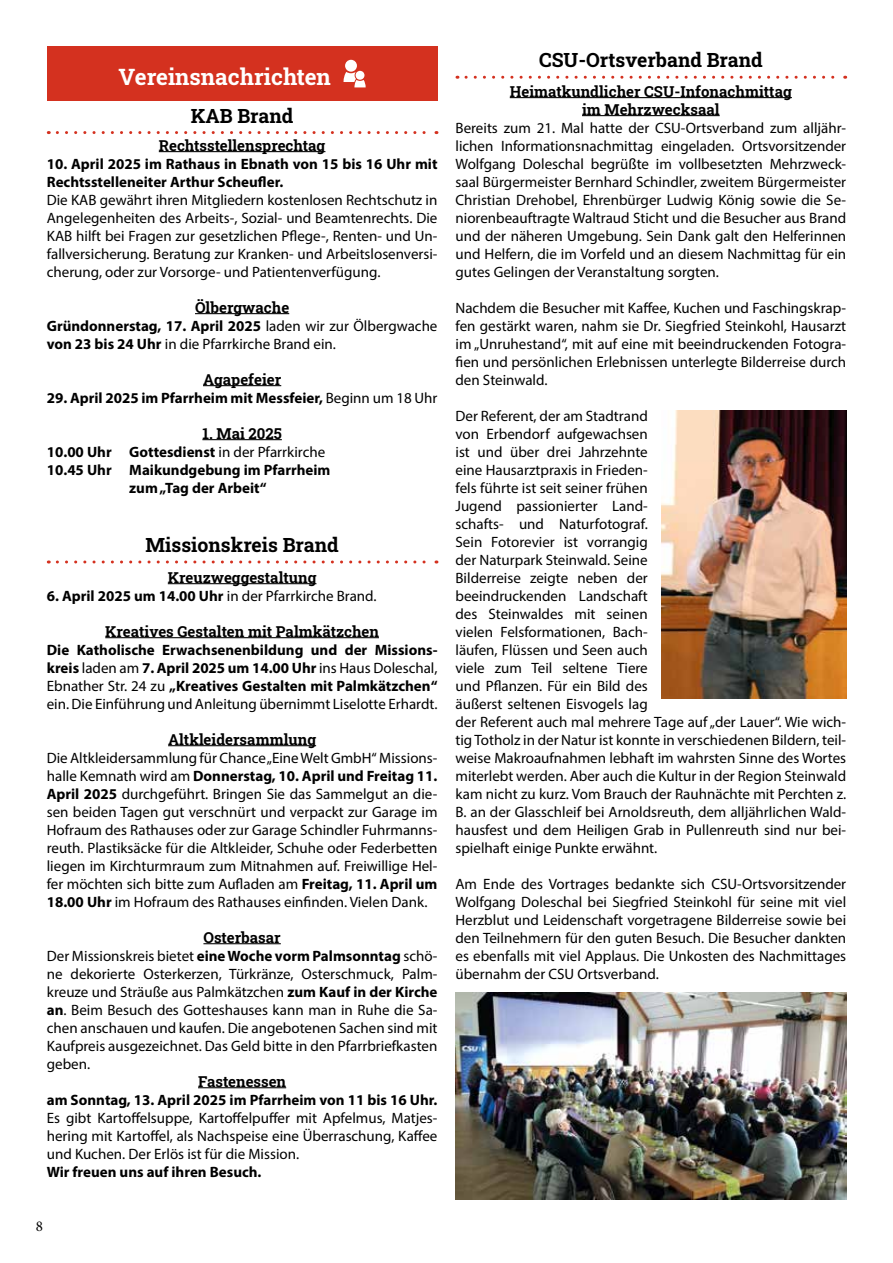
<style>
.page{position:relative;width:893px;height:1263px;background:#fff}
.page>*{position:absolute;margin:0;border:0;box-sizing:border-box;transform-origin:0 0}
.t1{font:22.5px "Roboto Slab";color:#fff}
.t2{font:19.5px "Roboto Slab";color:#000}
.t3{font:15px/18px "Myriad Pro";color:#000;text-align:justify}
.t4{font:700 15px/18px "Myriad Pro";color:#000}
.t5{font:15px/18px "Roboto Slab";color:#000;text-align:center}
.t6{font:15px "Minion Pro";color:#000}
.s1{font-weight:700}
.s2{font-weight:400}
</style>
<div class="page">
<div style="left:47px;top:47px;width:390px;height:54px;background:#d4311f"></div>
<div style="left:345px;top:60px;width:12px;height:12px;background:#fff;border-radius:50%"></div>
<svg style="left:343px;top:71px;width:23px;height:16px"></svg>
<svg style="left:57px;top:131px;width:380px;height:3px"></svg>
<hr style="left:159px;top:151px;width:166px;height:1px;background:#000">
<hr style="left:195px;top:313px;width:94px;height:1px;background:#000">
<hr style="left:203px;top:385px;width:78px;height:1px;background:#000">
<hr style="left:202px;top:439px;width:80px;height:1px;background:#000">
<svg style="left:57px;top:560px;width:380px;height:3px"></svg>
<hr style="left:168px;top:583px;width:148px;height:1px;background:#000">
<hr style="left:105px;top:637px;width:274px;height:1px;background:#000">
<hr style="left:168px;top:745px;width:148px;height:1px;background:#000">
<hr style="left:203px;top:943px;width:78px;height:1px;background:#000">
<hr style="left:198px;top:1087px;width:88px;height:1px;background:#000">
<img style="left:662px;top:410px;width:184px;height:288px">
<img style="left:455px;top:992px;width:391px;height:207px">
<hr style="left:510px;top:97px;width:282px;height:1px;background:#000">
<hr style="left:582px;top:115px;width:138px;height:1px;background:#000">
<svg style="left:466px;top:76px;width:380px;height:3px"></svg>
<h1 class="t1" style="left:119px;top:61px;width:214px">Vereinsnachrichten</h1>
<h2 class="t2" style="left:191px;top:102px;width:104px">KAB Brand</h2>
<p class="t5" style="left:159px;top:136px;width:168px">Rechtsstellensprechtag</p>
<p class="t4" style="left:47px;top:154px;width:392px">10. April 2025 im Rathaus in Ebnath von 15 bis 16 Uhr mit<br>Rechtsstelleneiter Arthur Scheufler.</p>
<p class="t3" style="left:47px;top:190px;width:392px">Die KAB gewährt ihren Mitgliedern kostenlosen Rechtschutz in Angelegenheiten des Arbeits-, Sozial- und Beamtenrechts. Die KAB hilft bei Fragen zur gesetzlichen Pflege-, Renten- und Un&shy;fallversicherung. Beratung zur Kranken- und Arbeitslosenversi&shy;cherung, oder zur Vorsorge- und Patientenverfügung.</p>
<p class="t5" style="left:195px;top:298px;width:96px">Ölbergwache</p>
<p class="t3" style="left:47px;top:316px;width:392px"><span class="s1">Gründonnerstag, 17. April 2025</span> laden wir zur Ölbergwache <span class="s1">von 23 bis 24 Uhr</span> in die Pfarrkirche Brand ein.</p>
<p class="t5" style="left:203px;top:370px;width:80px">Agapefeier</p>
<p class="t4" style="left:47px;top:388px;width:392px">29. April 2025 im Pfarrheim mit Messfeier, <span class="s2">Beginn um 18 Uhr</span></p>
<p class="t5" style="left:202px;top:424px;width:81px">1. Mai 2025</p>
<p class="t4" style="left:47px;top:442px;width:280px">10.00 Uhr Gottesdienst <span class="s2">in der Pfarrkirche</span></p>
<p class="t4" style="left:47px;top:460px;width:285px">10.45 Uhr Maikundgebung im Pfarrheim</p>
<p class="t4" style="left:129px;top:478px;width:139px">zum „Tag der Arbeit“</p>
<h2 class="t2" style="left:146px;top:531px;width:195px">Missionskreis Brand</h2>
<p class="t5" style="left:168px;top:568px;width:150px">Kreuzweggestaltung</p>
<p class="t3" style="left:47px;top:586px;width:331px"><span class="s1">6. April 2025 um 14.00 Uhr</span> in der Pfarrkirche Brand.</p>
<p class="t5" style="left:105px;top:622px;width:275px">Kreatives Gestalten mit Palmkätzchen</p>
<p class="t4" style="left:47px;top:640px;width:392px;text-align:justify">Die Katholische Erwachsenenbildung und der Missions&shy;kreis <span class="s2">laden am</span> 7. April 2025 um 14.00 Uhr <span class="s2">ins Haus Doleschal, Ebnather Str. 24 zu</span> „Kreatives Gestalten mit Palmkätzchen“ <span class="s2">ein. Die Einführung und Anleitung übernimmt Liselotte Erhardt.</span></p>
<p class="t5" style="left:168px;top:730px;width:150px">Altkleidersammlung</p>
<p class="t3" style="left:47px;top:748px;width:392px">Die Altkleidersammlung für Chance „Eine Welt GmbH“ Missions&shy;halle Kemnath wird am <span class="s1">Donnerstag, 10. April und Freitag 11.<br>April 2025</span> durchgeführt. Bringen Sie das Sammelgut an die&shy;sen beiden Tagen gut verschnürt und verpackt zur Garage im Hofraum des Rathauses oder zur Garage Schindler Fuhrmanns&shy;reuth. Plastiksäcke für die Altkleider, Schuhe oder Federbetten liegen im Kirchturmraum zum Mitnahmen auf. Freiwillige Hel&shy;fer möchten sich bitte zum Aufladen am <span class="s1">Freitag, 11. April um 18.00 Uhr</span> im Hofraum des Rathauses einfinden. Vielen Dank.</p>
<p class="t5" style="left:203px;top:928px;width:79px">Osterbasar</p>
<p class="t3" style="left:47px;top:946px;width:392px">Der Missionskreis bietet <span class="s1">eine Woche vorm Palmsonntag</span> schö&shy;ne dekorierte Osterkerzen, Türkränze, Osterschmuck, Palm&shy;kreuze und Sträuße aus Palmkätzchen <span class="s1">zum Kauf in der Kirche an</span>. Beim Besuch des Gotteshauses kann man in Ruhe die Sa&shy;chen anschauen und kaufen. Die angebotenen Sachen sind mit Kaufpreis ausgezeichnet. Das Geld bitte in den Pfarrbriefkasten geben.</p>
<p class="t5" style="left:198px;top:1072px;width:90px">Fastenessen</p>
<p class="t4" style="left:47px;top:1090px;width:392px">am Sonntag, 13. April 2025 im Pfarrheim von 11 bis 16 Uhr.</p>
<p class="t3" style="left:47px;top:1108px;width:392px">Es gibt Kartoffelsuppe, Kartoffelpuffer mit Apfelmus, Matjes&shy;hering mit Kartoffel, als Nachspeise eine Überraschung, Kaffee und Kuchen. Der Erlös ist für die Mission.</p>
<p class="t4" style="left:47px;top:1162px;width:216px">Wir freuen uns auf ihren Besuch.</p>
<p class="t6" style="left:36px;top:1216px;width:9px">8</p>
<h2 class="t2" style="left:539px;top:47px;width:225px">CSU-Ortsverband Brand</h2>
<p class="t5" style="left:510px;top:82px;width:284px">Heimatkundlicher CSU-Infonachmittag im Mehrzwecksaal</p>
<p class="t3" style="left:455px;top:118px;width:392px">Bereits zum 21. Mal hatte der CSU-Ortsverband zum alljähr&shy;lichen Informationsnachmittag eingeladen. Ortsvorsitzender Wolfgang Doleschal begrüßte im vollbesetzten Mehrzweck&shy;saal Bürgermeister Bernhard Schindler, zweitem Bürgermeister Christian Drehobel, Ehrenbürger Ludwig König sowie die Se&shy;niorenbeauftragte Waltraud Sticht und die Besucher aus Brand und der näheren Umgebung. Sein Dank galt den Helferinnen und Helfern, die im Vorfeld und an diesem Nachmittag für ein gutes Gelingen der Veranstaltung sorgten.</p>
<p class="t3" style="left:455px;top:298px;width:392px">Nachdem die Besucher mit Kaffee, Kuchen und Faschingskrap&shy;fen gestärkt waren, nahm sie Dr. Siegfried Steinkohl, Hausarzt im „Unruhestand“, mit auf eine mit beeindruckenden Fotogra&shy;fien und persönlichen Erlebnissen unterlegte Bilderreise durch den Steinwald.</p>
<p class="t3" style="left:455px;top:406px;width:392px;text-align:left">Der Referent, der am Stadtrand<br>von Erbendorf aufgewachsen<br>ist und über drei Jahrzehnte<br>eine Hausarztpraxis in Frieden-<br>fels führte ist seit seiner frühen<br>Jugend passionierter Land-<br>schafts- und Naturfotograf.<br>Sein Fotorevier ist vorrangig<br>der Naturpark Steinwald. Seine<br>Bilderreise zeigte neben der<br>beeindruckenden Landschaft<br>des Steinwaldes mit seinen<br>vielen Felsformationen, Bach-<br>läufen, Flüssen und Seen auch<br>viele zum Teil seltene Tiere<br>und Pflanzen. Für ein Bild des<br>äußerst seltenen Eisvogels lag<br>der Referent auch mal mehrere Tage auf „der Lauer“. Wie wich&shy;tig Totholz in der Natur ist konnte in verschiedenen Bildern, teil&shy;weise Makroaufnahmen lebhaft im wahrsten Sinne des Wortes miterlebt werden. Aber auch die Kultur in der Region Steinwald kam nicht zu kurz. Vom Brauch der Rauhnächte mit Perchten z.<br>B. an der Glasschleif bei Arnoldsreuth, dem alljährlichen Wald&shy;hausfest und dem Heiligen Grab in Pullenreuth sind nur bei&shy;spielhaft einige Punkte erwähnt.</p>
<p class="t3" style="left:455px;top:874px;width:392px">Am Ende des Vortrages bedankte sich CSU-Ortsvorsitzender Wolfgang Doleschal bei Siegfried Steinkohl für seine mit viel Herzblut und Leidenschaft vorgetragene Bilderreise sowie bei den Teilnehmern für den guten Besuch. Die Besucher dankten es ebenfalls mit viel Applaus. Die Unkosten des Nachmittages übernahm der CSU Ortsverband.</p>
</div>
